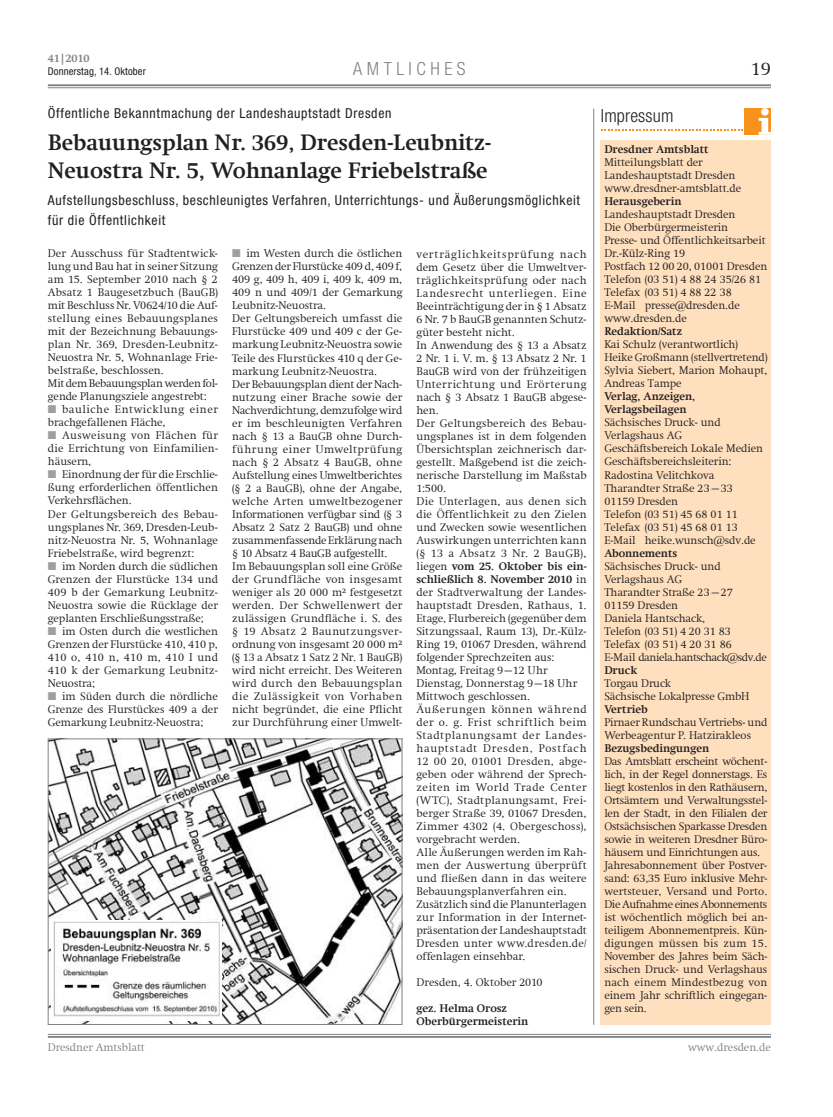
<style>
.page{position:relative;width:833px;height:1117px;background:#fff}
.page>*{position:absolute;margin:0;border:0;box-sizing:border-box;transform-origin:0 0}
.t1{font:700 22.5px/28.8px "Swift Com";letter-spacing:-.005em;color:#231f20}
.t2{font:300 18.75px "Swift Com";color:#231f20}
.t3{font:300 condensed 18.12px "Helvetica Neue";letter-spacing:.25em;color:#808285}
.t4{font:300 condensed 18.12px "Helvetica Neue";letter-spacing:.01em;color:#231f20}
.t5{font:condensed 13.75px/20.6px "Helvetica Neue";letter-spacing:.05em;color:#231f20}
.t6{font:300 11.25px/13px "Swift Com";letter-spacing:-.005em;color:#231f20}
.t7{font:300 11.25px/13px "Swift Com";letter-spacing:.015em;color:#231f20}
.t8{font:300 11.25px/13px "Swift Com";letter-spacing:.05em;color:#231f20}
.t9{font:700 11.25px/13px "Swift Com";letter-spacing:-.005em;color:#231f20}
.t10{font:300 11.25px "Swift Com";letter-spacing:-.005em;color:#808285}
.t11{font:700 11.25px "Swift Com";letter-spacing:-.005em;color:#808285}
.t12{font:condensed 10.62px "Helvetica Neue";letter-spacing:.01em;color:#231f20}
.s1{color:#9d9fa2}
.s2{font-weight:700}
</style>
<div class="page">
<hr style="left:48px;top:1033px;width:723px;height:1px;background:#808285">
<hr style="left:48px;top:1035px;width:723px;height:2px;background:#808285">
<hr style="left:48px;top:87px;width:723px;height:1px;background:#808285">
<hr style="left:48px;top:84px;width:723px;height:2px;background:#808285">
<div style="left:601px;top:140px;width:170px;height:884px;background:#fee0bf"></div>
<div style="left:745px;top:109px;width:26px;height:26px;background:#f7931d"></div>
<svg style="left:758px;top:118px;width:13px;height:17px"></svg>
<div style="left:761px;top:109px;width:7px;height:7px;background:#fff;border-radius:50%"></div>
<svg style="left:601px;top:129px;width:142px;height:2px"></svg>
<img style="left:50px;top:740px;width:350px;height:282px">
<div style="left:48px;top:738px;width:354px;height:286px;border:1px solid #808285"></div>
<img style="left:52px;top:920px;width:169px;height:100px">
<hr style="left:593px;top:109px;width:1px;height:915px;background:#808285">
<p class="t11" style="left:48px;top:52px;width:43px">41|2010</p>
<p class="t12" style="left:48px;top:65px;width:99px">Donnerstag, 14. Oktober</p>
<p class="t3" style="left:353px;top:58px;width:114px">AMTLICHES</p>
<p class="t5" style="left:48px;top:103px;width:345px">Öffentliche Bekanntmachung der Landeshauptstadt Dresden</p>
<p class="t1" style="left:48px;top:127px;width:444px">Bebauungsplan Nr. 369, Dresden-Leubnitz-<br>Neuostra Nr. 5, Wohnanlage Friebelstraße</p>
<p class="t5" style="left:48px;top:189px;width:534px">Aufstellungsbeschluss, beschleunigtes Verfahren, Unterrichtungs- und Äußerungsmöglichkeit für die Öffentlichkeit</p>
<p class="t6" style="left:48px;top:247px;width:172px">Der Ausschuss für Stadtentwick&shy;lung und Bau hat in seiner Sitzung am 15. September 2010 nach § 2<br>Absatz 1 Baugesetzbuch (BauGB) mit Beschluss Nr. V0624/10 die Auf&shy;stellung eines Bebauungsplanes mit der Bezeichnung Bebauungs&shy;plan Nr. 369, Dresden-Leubnitz-<br>Neuostra Nr. 5, Wohnanlage Frie&shy;belstraße, beschlossen.<br>Mit dem Bebauungsplan werden fol&shy;gende Planungsziele angestrebt:</p>
<p class="t8" style="left:48px;top:403px;width:171px"><span class="s1">■</span> bauliche Entwicklung einer brachgefallenen Fläche,</p>
<p class="t6" style="left:48px;top:429px;width:172px;text-align:justify"><span class="s1">■</span> Ausweisung von Flächen für die Errichtung von Einfamilien&shy;häusern,</p>
<p class="t6" style="left:48px;top:468px;width:172px"><span class="s1">■</span> Einordnung der für die Erschlie&shy;ßung erforderlichen öffentlichen<br>Verkehrsflächen.<br>Der Geltungsbereich des Bebau&shy;ungsplanes Nr. 369, Dresden-Leub&shy;nitz-Neuostra Nr. 5, Wohnanlage<br>Friebelstraße, wird begrenzt:</p>
<p class="t6" style="left:48px;top:559px;width:172px;text-align:justify"><span class="s1">■</span> im Norden durch die südlichen Grenzen der Flurstücke 134 und 409 b der Gemarkung Leubnitz-Neuostra sowie die Rücklage der geplanten Erschließungsstraße;</p>
<p class="t6" style="left:48px;top:624px;width:172px;text-align:justify"><span class="s1">■</span> im Osten durch die westlichen Grenzen der Flurstücke 410, 410 p, 410 o, 410 n, 410 m, 410 I und 410 k der Gemarkung Leubnitz-Neuostra;</p>
<p class="t6" style="left:48px;top:689px;width:172px;text-align:justify"><span class="s1">■</span> im Süden durch die nördliche Grenze des Flurstückes 409 a der Gemarkung Leubnitz-Neuostra;</p>
<p class="t6" style="left:232px;top:247px;width:172px"><span class="s1">■</span> im Westen durch die östlichen<br>Grenzen der Flurstücke 409 d, 409 f,<br>409 g, 409 h, 409 i, 409 k, 409 m,<br>409 n und 409/1 der Gemarkung<br>Leubnitz-Neuostra.<br>Der Geltungsbereich umfasst die<br>Flurstücke 409 und 409 c der Ge&shy;markung Leubnitz-Neuostra sowie<br>Teile des Flurstückes 410 q der Ge&shy;markung Leubnitz-Neuostra.<br>Der Bebauungsplan dient der Nach&shy;nutzung einer Brache sowie der<br>Nachverdichtung, demzufolge wird er im beschleunigten Verfahren nach § 13 a BauGB ohne Durch&shy;führung einer Umweltprüfung nach § 2 Absatz 4 BauGB, ohne<br>Aufstellung eines Umweltberichtes (§ 2 a BauGB), ohne der Angabe, welche Arten umweltbezogener<br>Informationen verfügbar sind (§ 3<br>Absatz 2 Satz 2 BauGB) und ohne zusammenfassende Erklärung nach § 10 Absatz 4 BauGB aufgestellt.<br>Im Bebauungsplan soll eine Größe der Grundfläche von insgesamt weniger als 20 000 m² festgesetzt werden. Der Schwellenwert der zulässigen Grundfläche i. S. des § 19 Absatz 2 Baunutzungsver&shy;ordnung von insgesamt 20 000 m² (§ 13 a Absatz 1 Satz 2 Nr. 1 BauGB) wird nicht erreicht. Des Weiteren wird durch den Bebauungsplan die Zulässigkeit von Vorhaben nicht begründet, die eine Pflicht zur Durchführung einer Umwelt-</p>
<p class="t7" style="left:416px;top:247px;width:172px">verträglichkeitsprüfung nach dem Gesetz über die Umweltver&shy;träglichkeitsprüfung oder nach<br>Landesrecht unterliegen. Eine<br>Beeinträchtigung der in § 1 Absatz<br>6 Nr. 7 b BauGB genannten Schutz&shy;güter besteht nicht.<br>In Anwendung des § 13 a Absatz<br>2 Nr. 1 i. V. m. § 13 Absatz 2 Nr. 1<br>BauGB wird von der frühzeitigen<br>Unterrichtung und Erörterung nach § 3 Absatz 1 BauGB abgese&shy;hen.<br>Der Geltungsbereich des Bebau&shy;ungsplanes ist in dem folgenden<br>Übersichtsplan zeichnerisch dar&shy;gestellt. Maßgebend ist die zeich&shy;nerische Darstellung im Maßstab<br>1:500.<br>Die Unterlagen, aus denen sich die Öffentlichkeit zu den Zielen und Zwecken sowie wesentlichen<br>Auswirkungen unterrichten kann (§ 13 a Absatz 3 Nr. 2 BauGB), liegen <span class="s2">vom 25. Oktober bis ein&shy;schließlich 8. November 2010</span> in der Stadtverwaltung der Landes&shy;hauptstadt Dresden, Rathaus, 1.<br>Etage, Flurbereich (gegenüber dem<br>Sitzungssaal, Raum 13), Dr.-Külz-<br>Ring 19, 01067 Dresden, während folgender Sprechzeiten aus:<br>Montag, Freitag 9–12 Uhr<br>Dienstag, Donnerstag 9–18 Uhr<br>Mittwoch geschlossen.<br>Äußerungen können während der o. g. Frist schriftlich beim<br>Stadtplanungsamt der Landes&shy;hauptstadt Dresden, Postfach<br>12 00 20, 01001 Dresden, abge&shy;geben oder während der Sprech&shy;zeiten im World Trade Center (WTC), Stadtplanungsamt, Frei&shy;berger Straße 39, 01067 Dresden,<br>Zimmer 4302 (4. Obergeschoss), vorgebracht werden.<br>Alle Äußerungen werden im Rah&shy;men der Auswertung überprüft und fließen dann in das weitere<br>Bebauungsplanverfahren ein.<br>Zusätzlich sind die Planunterlagen zur Information in der Internet&shy;präsentation der Landeshauptstadt<br>Dresden unter www.dresden.de/ offenlagen einsehbar.</p>
<p class="t6" style="left:416px;top:975px;width:128px">Dresden, 4. Oktober 2010</p>
<p class="t9" style="left:416px;top:1001px;width:113px">gez. Helma Orosz<br>Oberbürgermeisterin</p>
<p class="t4" style="left:601px;top:105px;width:74px">Impressum</p>
<p class="t2" style="left:750px;top:58px;width:22px">19</p>
<p class="t6" style="left:604px;top:143px;width:165px"><span class="s2">Dresdner Amtsblatt<br></span>Mitteilungsblatt der<br>Landeshauptstadt Dresden www.dresdner-amtsblatt.de<br><span class="s2">Herausgeberin<br></span>Landeshauptstadt Dresden<br>Die Oberbürgermeisterin<br>Presse- und Öffentlichkeitsarbeit<br>Dr.-Külz-Ring 19<br>Postfach 12 00 20, 01001 Dresden<br>Telefon (03 51) 4 88 24 35/26 81<br>Telefax (03 51) 4 88 22 38<br>E-Mail presse@dresden.de www.dresden.de<br><span class="s2">Redaktion/Satz<br></span>Kai Schulz (verantwortlich)<br>Heike Großmann (stellvertretend)<br>Sylvia Siebert, Marion Mohaupt,<br>Andreas Tampe<br><span class="s2">Verlag, Anzeigen,<br>Verlagsbeilagen<br></span>Sächsisches Druck- und<br>Verlagshaus AG<br>Geschäftsbereich Lokale Medien<br>Geschäftsbereichsleiterin:<br>Radostina Velitchkova<br>Tharandter Straße 23–33<br>01159 Dresden<br>Telefon (03 51) 45 68 01 11<br>Telefax (03 51) 45 68 01 13<br>E-Mail heike.wunsch@sdv.de<br><span class="s2">Abonnements<br></span>Sächsisches Druck- und<br>Verlagshaus AG<br>Tharandter Straße 23–27<br>01159 Dresden<br>Daniela Hantschack,<br>Telefon (03 51) 4 20 31 83<br>Telefax (03 51) 4 20 31 86<br>E-Mail daniela.hantschack@sdv.de<br><span class="s2">Druck<br></span>Torgau Druck<br>Sächsische Lokalpresse GmbH<br><span class="s2">Vertrieb<br></span>Pirnaer Rundschau Vertriebs- und<br>Werbeagentur P. Hatzirakleos<br><span class="s2">Bezugsbedingungen<br></span>Das Amtsblatt erscheint wöchent&shy;lich, in der Regel donnerstags. Es liegt kostenlos in den Rathäusern,<br>Ortsämtern und Verwaltungsstel&shy;len der Stadt, in den Filialen der<br>Ostsächsischen Sparkasse Dresden sowie in weiteren Dresdner Büro&shy;häusern und Einrichtungen aus.<br>Jahresabonnement über Postver&shy;sand: 63,35 Euro inklusive Mehr&shy;wertsteuer, Versand und Porto.<br>Die Aufnahme eines Abonnements ist wöchentlich möglich bei an&shy;teiligem Abonnementpreis. Kün&shy;digungen müssen bis zum 15.<br>November des Jahres beim Säch&shy;sischen Druck- und Verlagshaus nach einem Mindestbezug von einem Jahr schriftlich eingegan&shy;gen sein.</p>
<p class="t10" style="left:48px;top:1040px;width:98px">Dresdner Amtsblatt</p>
<p class="t10" style="left:688px;top:1040px;width:84px">www.dresden.de</p>
</div>
